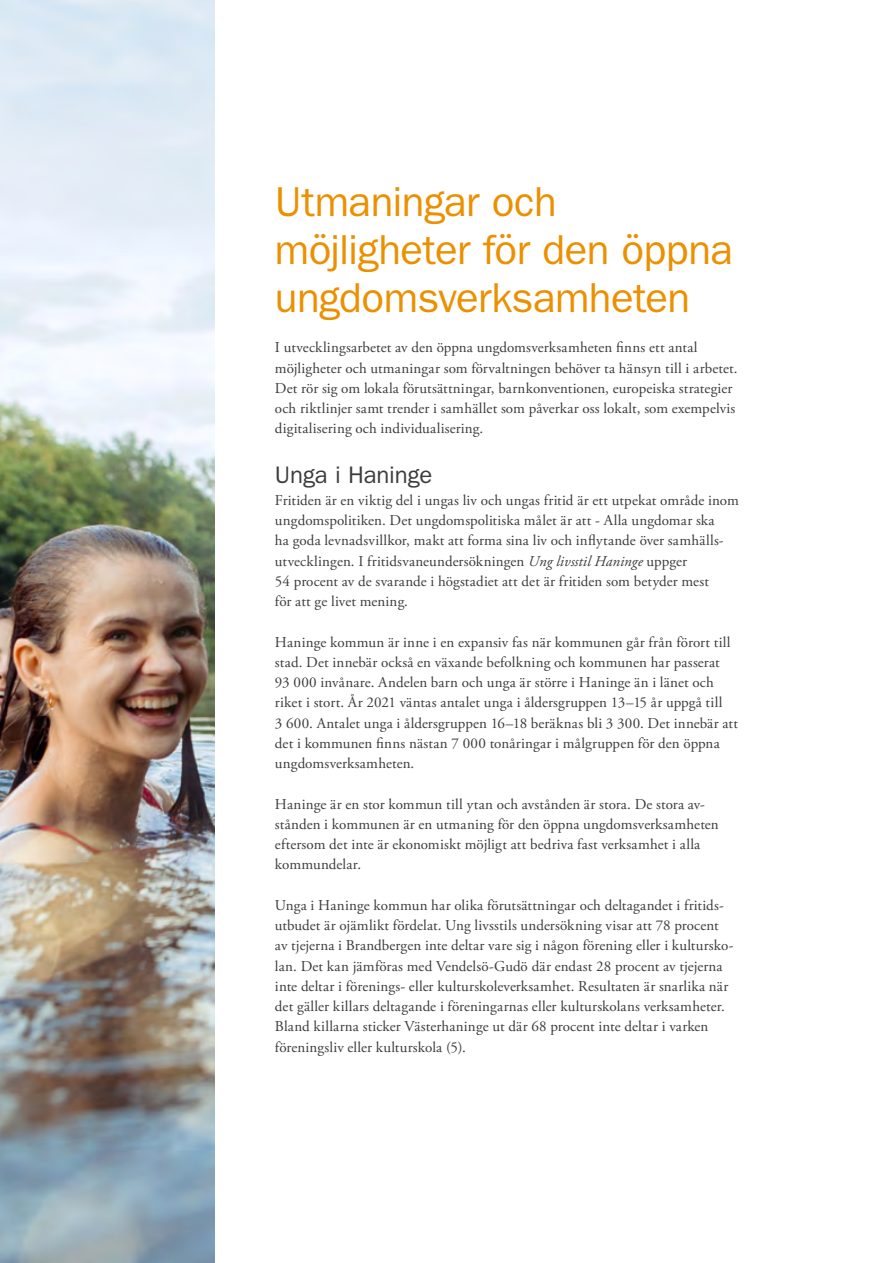
<style>
.page{position:relative;width:893px;height:1263px;background:#fff}
.page>*{position:absolute;margin:0;border:0;box-sizing:border-box;transform-origin:0 0}
.t1{font:42px/48px "ITC Franklin Gothic Std";letter-spacing:-.015em;color:#eb9000}
.t2{font:24px "ITC Franklin Gothic Std";letter-spacing:-.005em;color:#3c3c3b}
.Rubrik_1_Demi_30_30{font:15px/20.2px "Adobe Garamond Pro";letter-spacing:.01em;color:#3c3c3b}
.s1{font-style:italic}
</style>
<div class="page">
<img style="left:0;top:0;width:214px;height:1263px">
<h2 class="t1" style="left:275px;top:178px;width:460px">Utmaningar och möjligheter för den öppna ungdomsverksamheten</h2>
<p class="Rubrik_1_Demi_30_30" style="left:275px;top:338px;width:464px">I utvecklingsarbetet av den öppna ungdomsverksamheten finns ett antal möjligheter och utmaningar som förvaltningen behöver ta hänsyn till i arbetet.<br>Det rör sig om lokala förutsättningar, barnkonventionen, europeiska strategier och riktlinjer samt trender i samhället som påverkar oss lokalt, som exempelvis</p>
<p class="Rubrik_1_Demi_30_30" style="left:275px;top:419px;width:210px">digitalisering och individualisering.</p>
<h3 class="t2" style="left:275px;top:461px;width:159px">Unga i Haninge</h3>
<p class="Rubrik_1_Demi_30_30" style="left:275px;top:490px;width:465px">Fritiden är en viktig del i ungas liv och ungas fritid är ett utpekat område inom ungdomspolitiken. Det ungdomspolitiska målet är att - Alla ungdomar ska<br>ha goda levnadsvillkor, makt att forma sina liv och inflytande över samhälls&shy;utvecklingen. I fritidsvaneundersökningen <span class="s1">Ung livsstil Haninge</span> uppger<br>54 procent av de svarande i högstadiet att det är fritiden som betyder mest<br>för att ge livet mening.</p>
<p class="Rubrik_1_Demi_30_30" style="left:275px;top:632px;width:465px">Haninge kommun är inne i en expansiv fas när kommunen går från förort till stad. Det innebär också en växande befolkning och kommunen har passerat 93 000 invånare. Andelen barn och unga är större i Haninge än i länet och riket i stort. År 2021 väntas antalet unga i åldersgruppen 13–15 år uppgå till<br>3 600. Antalet unga i åldersgruppen 16–18 beräknas bli 3 300. Det innebär att det i kommunen finns nästan 7 000 tonåringar i målgruppen för den öppna ungdomsverksamheten.</p>
<p class="Rubrik_1_Demi_30_30" style="left:275px;top:794px;width:445px">Haninge är en stor kommun till ytan och avstånden är stora. De stora av&shy;stånden i kommunen är en utmaning för den öppna ungdomsverksamheten eftersom det inte är ekonomiskt möjligt att bedriva fast verksamhet i alla kommundelar.</p>
<p class="Rubrik_1_Demi_30_30" style="left:275px;top:895px;width:460px">Unga i Haninge kommun har olika förutsättningar och deltagandet i fritids&shy;utbudet är ojämlikt fördelat. Ung livsstils undersökning visar att 78 procent av tjejerna i Brandbergen inte deltar vare sig i någon förening eller i kultursko&shy;lan. Det kan jämföras med Vendelsö-Gudö där endast 28 procent av tjejerna inte deltar i förenings- eller kulturskoleverksamhet. Resultaten är snarlika när det gäller killars deltagande i föreningarnas eller kulturskolans verksamheter.<br>Bland killarna sticker Västerhaninge ut där 68 procent inte deltar i varken föreningsliv eller kulturskola (5).</p>
</div>
